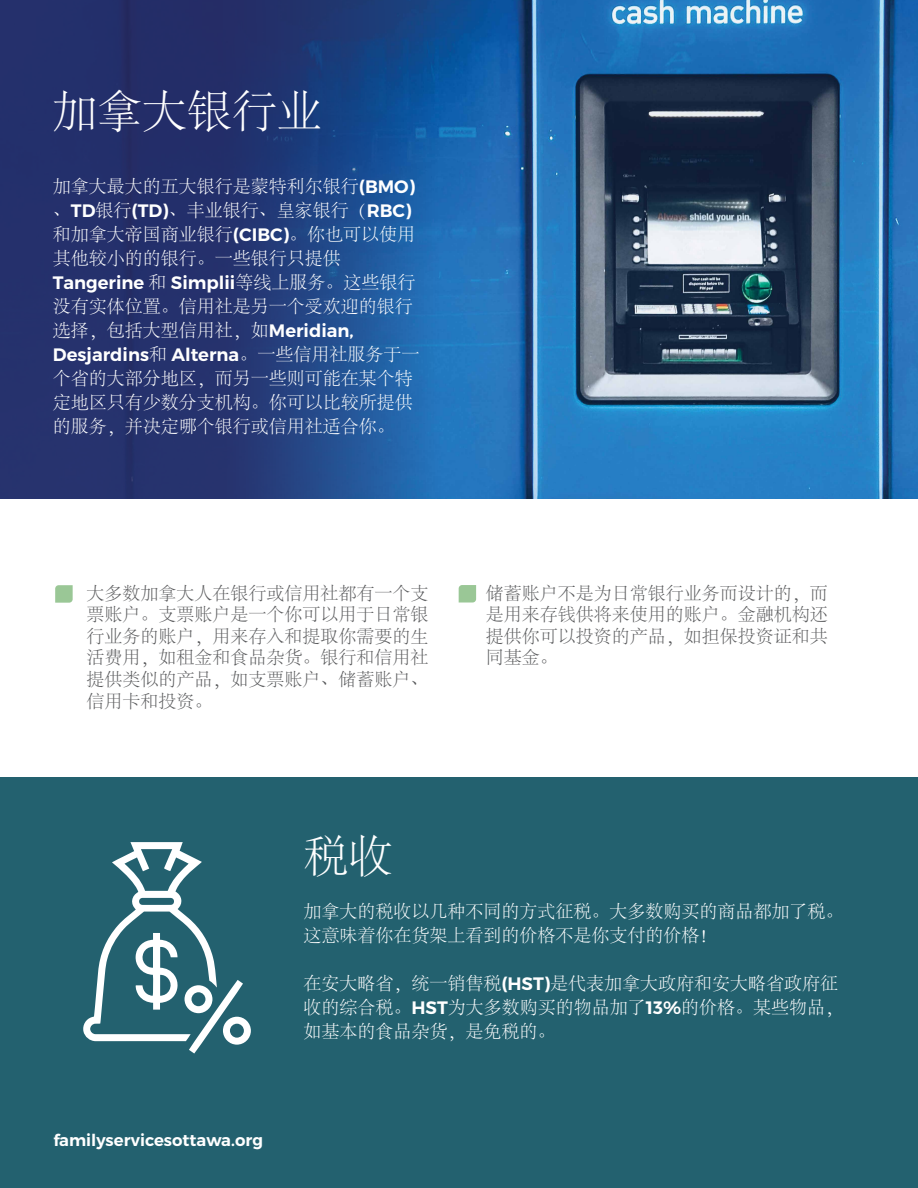
<style>
.page{position:relative;width:918px;height:1188px;background:#fff}
.page>*{position:absolute;margin:0;border:0;box-sizing:border-box;transform-origin:0 0}
.t1{font:300 45px "Adobe Song Std";color:#fff}
.t2{font:300 18px/24px "Adobe Song Std";color:#fff}
.t3{font:300 18px/21.6px "Adobe Song Std";color:#58595b;text-align:justify}
.t4{font:600 18px "Montserrat";color:#fff}
.t5{font:600 16.5px "Montserrat";color:#fff}
.s1{font-family:"Montserrat";font-weight:600}
.s2{font-family:"Adobe Song Std";font-weight:300}
</style>
<div class="page">
<img style="left:737px;top:0;width:181px;height:499px">
<svg style="left:0;top:0;width:737px;height:499px;background:#284f89"></svg>
<div style="left:0;top:777px;width:918px;height:411px;background:#23616f"></div>
<svg style="left:459px;top:585px;width:17px;height:18px"></svg>
<svg style="left:55px;top:585px;width:18px;height:18px"></svg>
<svg style="left:83px;top:842px;width:168px;height:212px"></svg>
<h1 class="t1" style="left:52px;top:87px;width:271px">加拿大银行业</h1>
<p class="t2" style="left:53px;top:176px;width:364px">加拿大最大的五大银行是蒙特利尔银行<span class="s1">(BMO)</span>、<span class="s1">TD</span>银行<span class="s1">(TD)</span>、丰业银行、皇家银行（<span class="s1">RBC)</span>和加拿大帝国商业银行<span class="s1">(CIBC)</span>。你也可以使用其他较小的的银行。一些银行只提供</p>
<p class="t4" style="left:53px;top:272px;width:364px">Tangerine <span class="s2">和</span> Simplii<span class="s2">等线上服务。这些银行</span></p>
<p class="t2" style="left:53px;top:296px;width:362px">没有实体位置。信用社是另一个受欢迎的银行选择，包括大型信用社，如<span class="s1">Meridian,</span></p>
<p class="t4" style="left:53px;top:344px;width:368px">Desjardins<span class="s2">和</span> Alterna<span class="s2">。一些信用社服务于一</span></p>
<p class="t2" style="left:53px;top:368px;width:362px;text-align:justify">个省的大部分地区，而另一些则可能在某个特定地区只有少数分支机构。你可以比较所提供的服务，并决定哪个银行或信用社适合你。</p>
<p class="t3" style="left:87px;top:583px;width:343px">大多数加拿大人在银行或信用社都有一个支票账户。支票账户是一个你可以用于日常银行业务的账户，用来存入和提取你需要的生活费用，如租金和食品杂货。银行和信用社提供类似的产品，如支票账户、储蓄账户、信用卡和投资。</p>
<p class="t3" style="left:486px;top:583px;width:344px">储蓄账户不是为日常银行业务而设计的，而是用来存钱供将来使用的账户。金融机构还提供你可以投资的产品，如担保投资证和共同基金。</p>
<p class="t5" style="left:54px;top:1130px;width:211px">familyservicesottawa.org</p>
<h1 class="t1" style="left:303px;top:832px;width:92px">税收</h1>
<p class="t2" style="left:303px;top:900px;width:541px">加拿大的税收以几种不同的方式征税。大多数购买的商品都加了税。这意味着你在货架上看到的价格不是你支付的价格！</p>
<p class="t2" style="left:303px;top:972px;width:541px">在安大略省，统一销售税<span class="s1">(HST)</span>是代表加拿大政府和安大略省政府征收的综合税。<span class="s1">HST</span>为大多数购买的物品加了<span class="s1">13%</span>的价格。某些物品，如基本的食品杂货，是免税的。</p>
</div>
